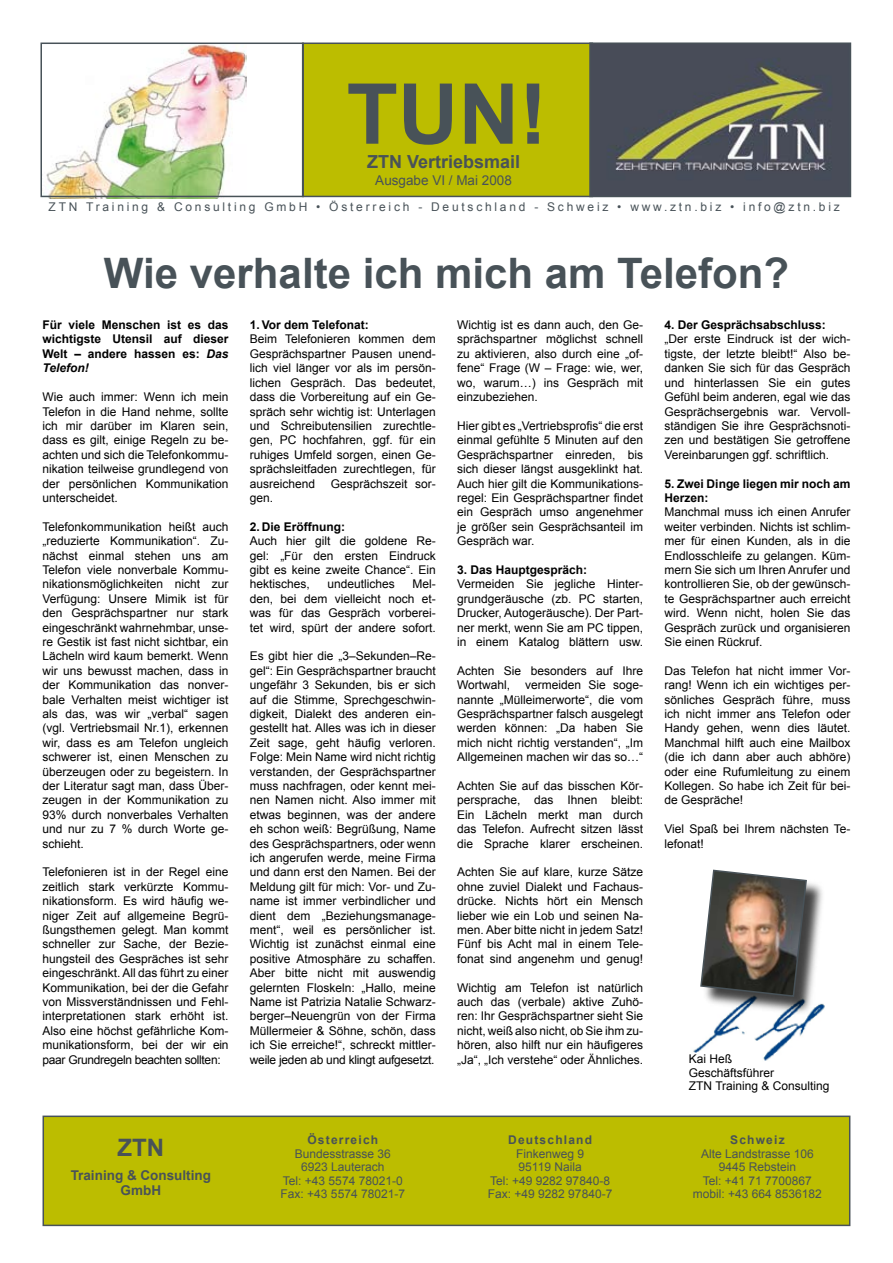
<style>
.page{position:relative;width:893px;height:1263px;background:#fff}
.page>*{position:absolute;margin:0;border:0;box-sizing:border-box;transform-origin:0 0}
.t1{font:700 84px "Arial";color:#485258}
.t2{font:700 42px "Arial";color:#485258}
.t3{font:700 24px "Arial";color:#485258}
.t4{font:700 18px "Arial";color:#485258}
.t5{font:700 13.5px/15px "Arial";color:#485258;text-align:center}
.t6{font:13.5px "Arial";color:#485258}
.t7{font:12px/14.4px "Arial";color:#000;text-align:justify}
.t8{font:700 12px/14.4px "Arial";color:#000;text-align:justify}
.t9{font:12px/13.5px "Arial";color:#485258;text-align:center}
.t10{font:12px "Arial";letter-spacing:.23em;color:#485258}
.t11{font:700 12px "Arial";letter-spacing:.1em;color:#485258}
.s1{font-style:italic}
</style>
<div class="page">
<div style="left:303px;top:43px;width:289px;height:153px;background:#bcbd00"></div>
<div style="left:302px;top:43px;width:291px;height:154px;border:2px solid #485258"></div>
<div style="left:43px;top:1116px;width:807px;height:109px;background:#bcbd00"></div>
<div style="left:43px;top:1115px;width:807px;height:111px;border:2px solid #485258"></div>
<img style="left:693px;top:1017px;width:122px;height:44px">
<img style="left:592px;top:45px;width:256px;height:149px">
<div style="left:589px;top:42px;width:262px;height:155px;border:2px solid #485258"></div>
<div style="left:702px;top:871px;width:125px;height:146px;background:#000;opacity:.75"></div>
<svg style="left:700px;top:869px;width:108px;height:129px;background:#766a61"></svg>
<img style="left:43px;top:46px;width:203px;height:152px">
<div style="left:40px;top:43px;width:264px;height:154px;border:2px solid #485258"></div>
<h1 class="t1" style="left:347px;top:59px;width:202px">TUN!</h1>
<h3 class="t4" style="left:367px;top:150px;width:155px">ZTN Vertriebsmail</h3>
<p class="t6" style="left:375px;top:171px;width:138px">Ausgabe VI / Mai 2008</p>
<p class="t10" style="left:49px;top:199px;width:793px">ZTN Training &amp; Consulting GmbH • Österreich - Deutschland - Schweiz • www.ztn.biz • info@ztn.biz</p>
<h2 class="t2" style="left:104px;top:245px;width:687px">Wie verhalte ich mich am Telefon?</h2>
<p class="t8" style="left:43px;top:318px;width:188px">Für viele Menschen ist es das wichtigste Utensil auf dieser Welt – andere hassen es: <span class="s1">Das Telefon!</span></p>
<p class="t7" style="left:43px;top:390px;width:188px">Wie auch immer: Wenn ich mein Telefon in die Hand nehme, sollte ich mir darüber im Klaren sein, dass es gilt, einige Regeln zu be&shy;achten und sich die Telefonkommu&shy;nikation teilweise grundlegend von der persönlichen Kommunikation unterscheidet.</p>
<p class="t7" style="left:43px;top:519px;width:188px">Telefonkommunikation heißt auch „reduzierte Kommunikation“. Zu&shy;nächst einmal stehen uns am Telefon viele nonverbale Kommu&shy;nikationsmöglichkeiten nicht zur Verfügung: Unsere Mimik ist für den Gesprächspartner nur stark eingeschränkt wahrnehmbar, unse&shy;re Gestik ist fast nicht sichtbar, ein Lächeln wird kaum bemerkt. Wenn wir uns bewusst machen, dass in der Kommunikation das nonver&shy;bale Verhalten meist wichtiger ist als das, was wir „verbal“ sagen (vgl. Vertriebsmail Nr.1), erkennen wir, dass es am Telefon ungleich schwerer ist, einen Menschen zu überzeugen oder zu begeistern. In der Literatur sagt man, dass Über&shy;zeugen in der Kommunikation zu 93% durch nonverbales Verhalten und nur zu 7 % durch Worte ge&shy;schieht.</p>
<p class="t7" style="left:43px;top:865px;width:188px">Telefonieren ist in der Regel eine zeitlich stark verkürzte Kommu&shy;nikationsform. Es wird häufig we&shy;niger Zeit auf allgemeine Begrü&shy;ßungsthemen gelegt. Man kommt schneller zur Sache, der Bezie&shy;hungsteil des Gespräches ist sehr eingeschränkt. All das führt zu einer Kommunikation, bei der die Gefahr von Missverständnissen und Fehl&shy;interpretationen stark erhöht ist.<br>Also eine höchst gefährliche Kom&shy;munikationsform, bei der wir ein paar Grundregeln beachten sollten:</p>
<p class="t8" style="left:250px;top:318px;width:120px">1. Vor dem Telefonat:</p>
<p class="t7" style="left:250px;top:332px;width:188px">Beim Telefonieren kommen dem Gesprächspartner Pausen unend&shy;lich viel länger vor als im persön&shy;lichen Gespräch. Das bedeutet, dass die Vorbereitung auf ein Ge&shy;spräch sehr wichtig ist: Unterlagen und Schreibutensilien zurechtle&shy;gen, PC hochfahren, ggf. für ein ruhiges Umfeld sorgen, einen Ge&shy;sprächsleitfaden zurechtlegen, für ausreichend</p>
<p class="t7" style="left:331px;top:476px;width:107px">Gesprächszeit sor-</p>
<p class="t7" style="left:250px;top:491px;width:25px">gen.</p>
<p class="t8" style="left:250px;top:520px;width:97px">2. Die Eröffnung:</p>
<p class="t7" style="left:250px;top:534px;width:188px">Auch hier gilt die goldene Re&shy;gel: „Für den ersten Eindruck gibt es keine zweite Chance“. Ein hektisches,</p>
<p class="t7" style="left:250px;top:577px;width:188px;text-indent:163px">Mel&shy;den, bei dem vielleicht noch et&shy;was für das Gespräch vorberei&shy;tet wird, spürt der andere sofort.</p>
<p class="t7" style="left:250px;top:649px;width:188px">Es gibt hier die „3–Sekunden–Re&shy;gel“: Ein Gesprächspartner braucht ungefähr 3 Sekunden, bis er sich auf die Stimme, Sprechgeschwin&shy;digkeit, Dialekt des anderen ein&shy;gestellt hat. Alles was ich in dieser Zeit sage, geht häufig verloren.<br>Folge: Mein Name wird nicht richtig verstanden, der Gesprächspartner muss nachfragen, oder kennt mei&shy;nen Namen nicht. Also immer mit etwas beginnen, was der andere eh schon weiß: Begrüßung, Name des Gesprächspartners, oder wenn ich angerufen werde, meine Firma und dann erst den Namen. Bei der Meldung gilt für mich: Vor- und Zu&shy;name ist immer verbindlicher und dient dem „Beziehungsmanage&shy;ment“, weil es persönlicher ist.<br>Wichtig ist zunächst einmal eine positive Atmosphäre zu schaffen.<br>Aber bitte nicht mit auswendig gelernten Floskeln: „Hallo, meine Name ist Patrizia Natalie Schwarz&shy;berger–Neuengrün von der Firma Müllermeier &amp; Söhne, schön, dass ich Sie erreiche!“, schreckt mittler&shy;weile jeden ab und klingt aufgesetzt.</p>
<p class="t7" style="left:327px;top:577px;width:69px">undeutliches</p>
<p class="t7" style="left:457px;top:318px;width:188px">Wichtig ist es dann auch, den Ge&shy;sprächspartner möglichst schnell zu aktivieren, also durch eine „of&shy;fene“ Frage (W – Frage: wie, wer, wo, warum…) ins Gespräch mit einzubeziehen.</p>
<p class="t7" style="left:457px;top:419px;width:188px">Hier gibt es „Vertriebsprofis“ die erst einmal gefühlte 5 Minuten auf den Gesprächspartner einreden, bis sich dieser längst ausgeklinkt hat.<br>Auch hier gilt die Kommunikations&shy;regel: Ein Gesprächspartner findet ein Gespräch umso angenehmer je größer sein Gesprächsanteil im Gespräch war.</p>
<p class="t8" style="left:457px;top:563px;width:132px">3. Das Hauptgespräch:</p>
<p class="t7" style="left:457px;top:577px;width:188px">Vermeiden Sie jegliche Hinter&shy;grundgeräusche (zb. PC starten, Drucker, Autogeräusche). Der Part&shy;ner merkt, wenn Sie am PC tippen, in einem Katalog blättern usw.</p>
<p class="t7" style="left:457px;top:663px;width:188px">Achten Sie besonders auf Ihre Wortwahl, vermeiden Sie soge&shy;nannte „Mülleimerworte“, die vom Gesprächspartner falsch ausgelegt werden können: „Da haben Sie mich nicht richtig verstanden“, „Im Allgemeinen machen wir das so…“</p>
<p class="t7" style="left:457px;top:779px;width:188px">Achten Sie auf das bisschen Kör&shy;persprache, das Ihnen bleibt:<br>Ein Lächeln merkt man durch das Telefon. Aufrecht sitzen lässt die Sprache klarer erscheinen.</p>
<p class="t7" style="left:457px;top:865px;width:188px">Achten Sie auf klare, kurze Sätze ohne zuviel Dialekt und Fachaus&shy;drücke. Nichts hört ein Mensch lieber wie ein Lob und seinen Na&shy;men. Aber bitte nicht in jedem Satz!<br>Fünf bis Acht mal in einem Tele&shy;fonat sind angenehm und genug!</p>
<p class="t7" style="left:457px;top:980px;width:188px">Wichtig am Telefon ist natürlich auch das (verbale) aktive Zuhö&shy;ren: Ihr Gesprächspartner sieht Sie nicht, weiß also nicht, ob Sie ihm zu&shy;hören, also hilft nur ein häufigeres „Ja“, „Ich verstehe“ oder Ähnliches.</p>
<h3 class="t3" style="left:118px;top:1132px;width:48px">ZTN</h3>
<p class="t5" style="left:71px;top:1168px;width:142px">Training &amp; Consulting<br>GmbH</p>
<p class="t11" style="left:307px;top:1132px;width:72px">Österreich</p>
<p class="t9" style="left:281px;top:1147px;width:126px">Bundesstrasse 36<br>6923 Lauterach<br>Tel: +43 5574 78021-0<br>Fax: +43 5574 78021-7</p>
<p class="t11" style="left:508px;top:1132px;width:86px">Deutschland</p>
<p class="t9" style="left:488px;top:1147px;width:126px">Finkenweg 9<br>95119 Naila<br>Tel: +49 9282 97840-8<br>Fax: +49 9282 97840-7</p>
<p class="t8" style="left:664px;top:318px;width:163px">4. Der Gesprächsabschluss:</p>
<p class="t7" style="left:664px;top:332px;width:188px">„Der erste Eindruck ist der wich&shy;tigste, der letzte bleibt!“ Also be&shy;danken Sie sich für das Gespräch und hinterlassen Sie ein gutes Gefühl beim anderen, egal wie das Gesprächsergebnis war. Vervoll&shy;ständigen Sie ihre Gesprächsnoti&shy;zen und bestätigen Sie getroffene Vereinbarungen ggf. schriftlich.</p>
<p class="t8" style="left:664px;top:476px;width:188px">5. Zwei Dinge liegen mir noch am<br>Herzen:</p>
<p class="t7" style="left:664px;top:505px;width:188px">Manchmal muss ich einen Anrufer weiter verbinden. Nichts ist schlim&shy;mer für einen Kunden, als in die Endlosschleife zu gelangen. Küm&shy;mern Sie sich um Ihren Anrufer und kontrollieren Sie, ob der gewünsch&shy;te Gesprächspartner auch erreicht wird. Wenn nicht, holen Sie das Gespräch zurück und organisieren Sie einen Rückruf.</p>
<p class="t7" style="left:664px;top:663px;width:188px">Das Telefon hat nicht immer Vor&shy;rang! Wenn ich ein wichtiges per&shy;sönliches Gespräch führe, muss ich nicht immer ans Telefon oder Handy gehen, wenn dies läutet.<br>Manchmal hilft auch eine Mailbox (die ich dann aber auch abhöre) oder eine Rufumleitung zu einem Kollegen. So habe ich Zeit für bei&shy;de Gespräche!</p>
<p class="t7" style="left:664px;top:822px;width:188px">Viel Spaß bei Ihrem nächsten Te&shy;lefonat!</p>
<p class="t7" style="left:689px;top:1052px;width:142px;line-height:13.5px;text-align:left">Kai Heß<br>Geschäftsführer<br>ZTN Training &amp; Consulting</p>
<p class="t11" style="left:730px;top:1132px;width:56px">Schweiz</p>
<p class="t9" style="left:693px;top:1147px;width:131px">Alte Landstrasse 106<br>9445 Rebstein<br>Tel: +41 71 7700867 mobil: +43 664 8536182</p>
</div>
